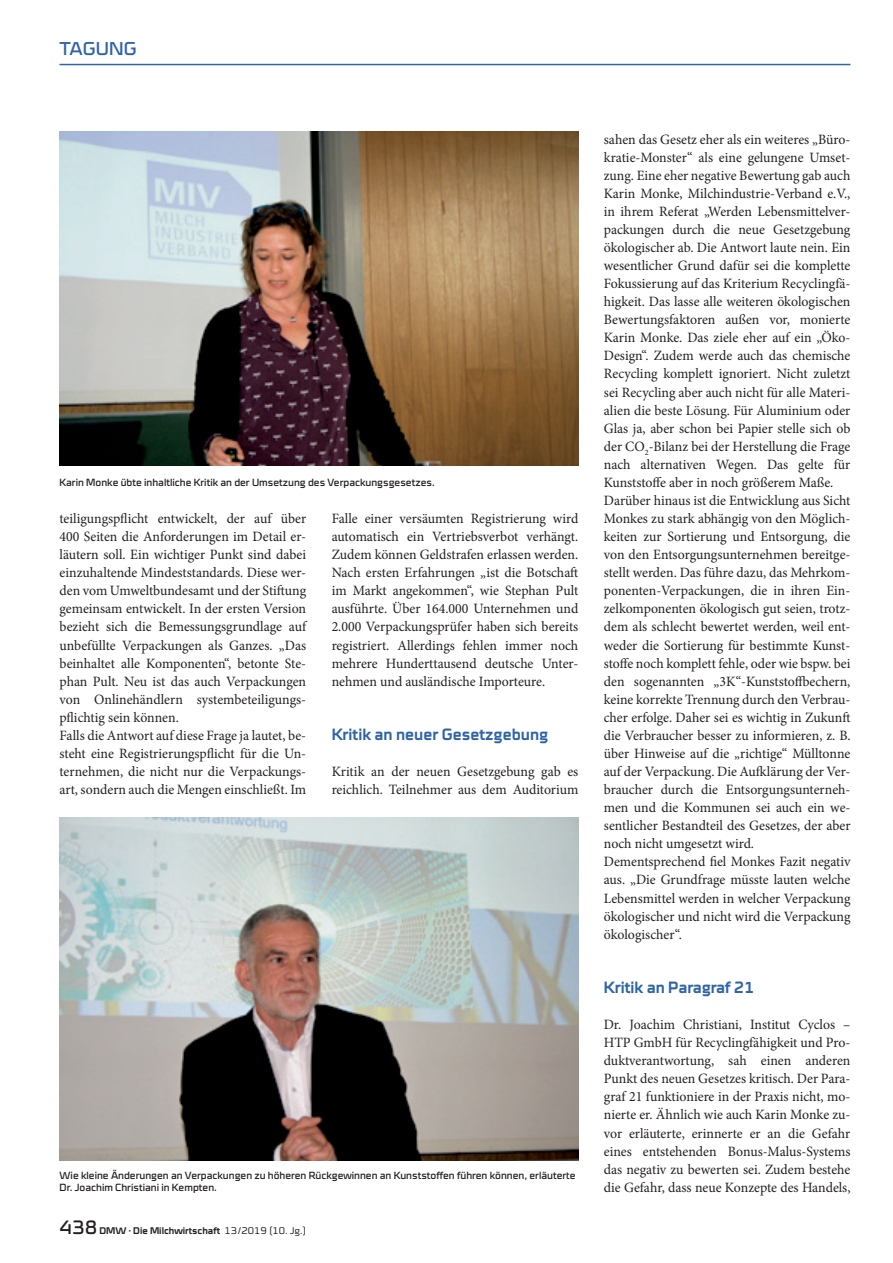
<style>
.page{position:relative;width:893px;height:1263px;background:#fff}
.page>*{position:absolute;margin:0;border:0;box-sizing:border-box;transform-origin:0 0}
.t1{font:18.75px "Cube OT";letter-spacing:.01em;color:#2f64a9}
.t2{font:700 16.5px "Cube OT";color:#2f64a9}
.t3{font:14.25px/18px "Minion Pro";color:#231f20}
.t4{font:10.5px/12px "Cube OT";color:#231f20}
.t5{font:700 9.75px "Cube OT";color:#231f20}
.s1{font-weight:400;font-size:19.5px}
.s2{font-weight:300}
</style>
<div class="page">
<hr style="left:60px;top:64px;width:790px;height:1px;background:#2f64a9">
<img style="left:60px;top:132px;width:518px;height:334px">
<img style="left:60px;top:817px;width:518px;height:343px">
<h1 class="t1" style="left:60px;top:38px;width:79px">Tagung</h1>
<p class="t4" style="left:60px;top:476px;width:377px">Karin Monke übte inhaltliche Kritik an der Umsetzung des Verpackungsgesetzes.</p>
<p class="t3" style="left:60px;top:510px;width:248px">teiligungspflicht entwickelt, der auf über 400 Seiten die Anforderungen im Detail er&shy;läutern soll. Ein wichtiger Punkt sind dabei einzuhaltende Mindeststandards. Diese wer&shy;den vom Umweltbundesamt und der Stiftung gemeinsam entwickelt. In der ersten Version bezieht sich die Bemessungsgrundlage auf unbefüllte Verpackungen als Ganzes. „Das beinhaltet alle Komponenten“, betonte Ste&shy;phan Pult. Neu ist das auch Verpackungen von Onlinehändlern systembeteiligungs&shy;pflichtig sein können.<br>Falls die Antwort auf diese Frage ja lautet, be&shy;steht eine Registrierungspflicht für die Un&shy;ternehmen, die nicht nur die Verpackungs&shy;art, sondern auch die Mengen einschließt. Im</p>
<p class="t3" style="left:332px;top:509px;width:248px;text-align:justify">Falle einer versäumten Registrierung wird automatisch ein Vertriebsverbot verhängt.<br>Zudem können Geldstrafen erlassen werden.<br>Nach ersten Erfahrungen „ist die Botschaft im Markt angekommen“, wie Stephan Pult ausführte. Über 164.000 Unternehmen und 2.000 Verpackungsprüfer haben sich bereits registriert. Allerdings fehlen immer noch mehrere Hunderttausend deutsche Unter&shy;nehmen und ausländische Importeure.</p>
<p class="t2" style="left:332px;top:724px;width:218px">Kritik an neuer Gesetzgebung</p>
<p class="t3" style="left:332px;top:763px;width:248px">Kritik an der neuen Gesetzgebung gab es reichlich. Teilnehmer aus dem Auditorium</p>
<p class="t4" style="left:60px;top:1169px;width:517px">Wie kleine Änderungen an Verpackungen zu höheren Rückgewinnen an Kunststoffen führen können, erläuterte<br>Dr. Joachim Christiani in Kempten.</p>
<p class="t5" style="left:60px;top:1225px;width:248px"><span class="s1">438</span> DMW · Die Milchwirtschaft <span class="s2">13/2019 (10. Jg.)</span></p>
<p class="t3" style="left:604px;top:130px;width:248px">sahen das Gesetz eher als ein weiteres „Büro&shy;kratie-Monster“ als eine gelungene Umset&shy;zung. Eine eher negative Bewertung gab auch Karin Monke, Milchindustrie-Verband e.V., in ihrem Referat „Werden Lebensmittelver&shy;packungen durch die neue Gesetzgebung ökologischer ab. Die Antwort laute nein. Ein wesentlicher Grund dafür sei die komplette Fokussierung auf das Kriterium Recyclingfä&shy;higkeit. Das lasse alle weiteren ökologischen Bewertungsfaktoren außen vor, monierte Karin Monke. Das ziele eher auf ein „Öko-Design“. Zudem werde auch das chemische Recycling komplett ignoriert. Nicht zuletzt sei Recycling aber auch nicht für alle Materi&shy;alien die beste Lösung. Für Aluminium oder Glas ja, aber schon bei Papier stelle sich ob der CO<sub>2</sub>-Bilanz bei der Herstellung die Frage nach alternativen Wegen. Das gelte für Kunststoffe aber in noch größerem Maße.<br>Darüber hinaus ist die Entwicklung aus Sicht Monkes zu stark abhängig von den Möglich&shy;keiten zur Sortierung und Entsorgung, die von den Entsorgungsunternehmen bereitge&shy;stellt werden. Das führe dazu, das Mehrkom&shy;ponenten-Verpackungen, die in ihren Ein&shy;zelkomponenten ökologisch gut seien, trotz&shy;dem als schlecht bewertet werden, weil ent&shy;weder die Sortierung für bestimmte Kunst&shy;stoffe noch komplett fehle, oder wie bspw. bei den sogenannten „3K“-Kunststoffbechern, keine korrekte Trennung durch den Verbrau&shy;cher erfolge. Daher sei es wichtig in Zukunft die Verbraucher besser zu informieren, z. B. über Hinweise auf die „richtige“ Mülltonne auf der Verpackung. Die Aufklärung der Ver&shy;braucher durch die Entsorgungsunterneh&shy;men und die Kommunen sei auch ein we&shy;sentlicher Bestandteil des Gesetzes, der aber noch nicht umgesetzt wird.<br>Dementsprechend fiel Monkes Fazit negativ aus. „Die Grundfrage müsste lauten welche Lebensmittel werden in welcher Verpackung ökologischer und nicht wird die Verpackung ökologischer“.</p>
<p class="t2" style="left:604px;top:977px;width:152px">Kritik an Paragraf 21</p>
<p class="t3" style="left:604px;top:1015px;width:248px;text-align:justify">Dr. Joachim Christiani, Institut Cyclos – HTP GmbH für Recyclingfähigkeit und Pro&shy;duktverantwortung, sah einen anderen Punkt des neuen Gesetzes kritisch. Der Para&shy;graf 21 funktioniere in der Praxis nicht, mo&shy;nierte er. Ähnlich wie auch Karin Monke zu&shy;vor erläuterte, erinnerte er an die Gefahr eines entstehenden Bonus-Malus-Systems das negativ zu bewerten sei. Zudem bestehe die Gefahr, dass neue Konzepte des Handels,</p>
</div>
